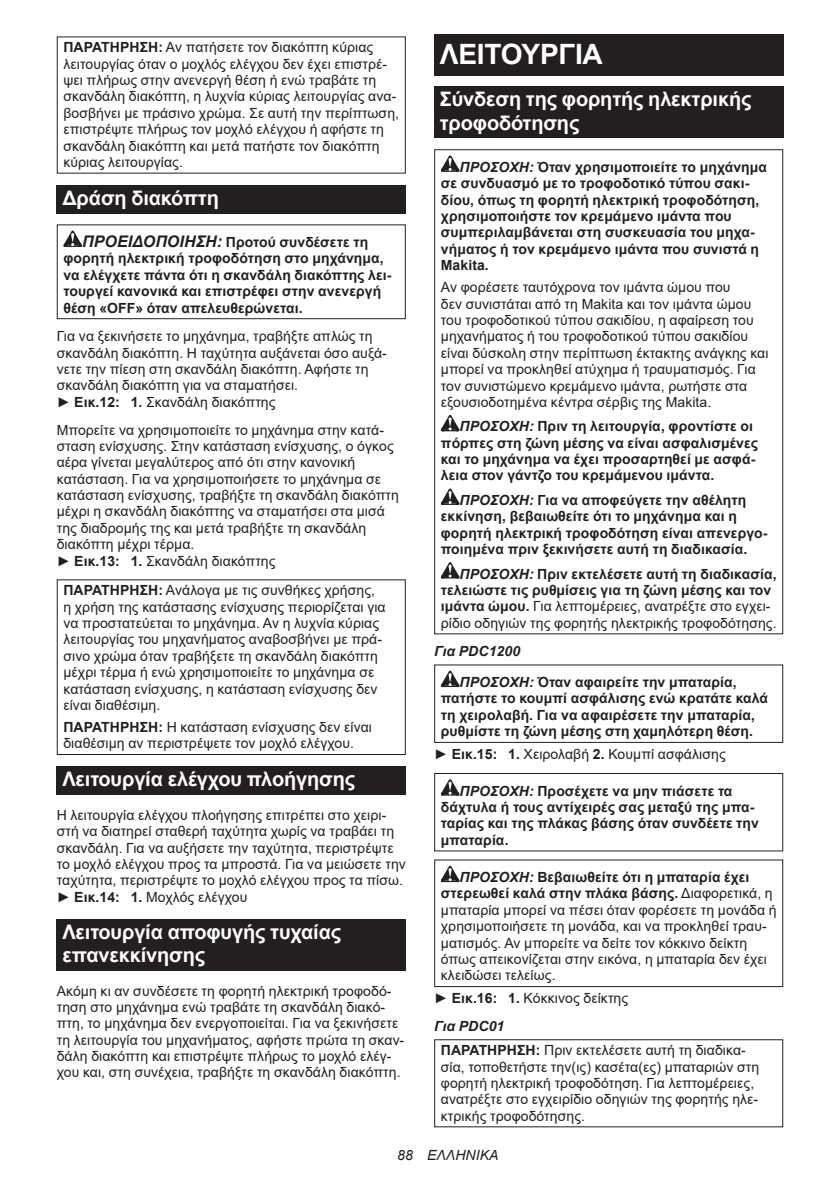
<style>
.page{position:relative;width:840px;height:1191px;background:#fff}
.page>*{position:absolute;margin:0;border:0;box-sizing:border-box;transform-origin:0 0}
.t1{font:700 28px "Arial";letter-spacing:-.01em;color:#fff}
.t2{font:700 20px/23.4px "Arial";letter-spacing:-.01em;color:#fff}
.t3{font:14px/16.4px "Arial";letter-spacing:.005em;color:#231f20}
.t4{font:700 14px/16.4px "Arial";letter-spacing:.005em;color:#231f20}
.t5{font:italic 14px "Arial";letter-spacing:.005em;color:#231f20}
.s1{font-weight:700}
.s2{font-style:italic;font-size:16px}
.s3{font-style:italic}
.s4{font-weight:400}
.s5{font-weight:700;font-style:italic}
</style>
<div class="page">
<div style="left:57px;top:185px;width:348px;height:28px;background:#231f20"></div>
<svg style="left:63px;top:231px;width:19px;height:16px"></svg>
<div style="left:57px;top:224px;width:348px;height:95px;border:1px solid #231f20"></div>
<div style="left:57px;top:579px;width:348px;height:176px;border:1px solid #231f20"></div>
<div style="left:57px;top:766px;width:348px;height:29px;background:#231f20"></div>
<div style="left:57px;top:918px;width:348px;height:52px;background:#231f20"></div>
<div style="left:434px;top:34px;width:348px;height:41px;background:#231f20"></div>
<div style="left:434px;top:86px;width:348px;height:52px;background:#231f20"></div>
<svg style="left:440px;top:155px;width:19px;height:17px"></svg>
<svg style="left:440px;top:415px;width:19px;height:16px"></svg>
<svg style="left:440px;top:488px;width:19px;height:17px"></svg>
<svg style="left:440px;top:562px;width:19px;height:16px"></svg>
<svg style="left:440px;top:670px;width:19px;height:17px"></svg>
<div style="left:434px;top:664px;width:348px;height:79px;border:1px solid #231f20"></div>
<svg style="left:440px;top:779px;width:19px;height:16px"></svg>
<div style="left:434px;top:773px;width:348px;height:78px;border:1px solid #231f20"></div>
<svg style="left:440px;top:865px;width:19px;height:17px"></svg>
<div style="left:434px;top:859px;width:348px;height:128px;border:1px solid #231f20"></div>
<div style="left:434px;top:1039px;width:348px;height:88px;border:1px solid #231f20"></div>
<p class="t3" style="left:63px;top:39px;width:337px"><span class="s1">ΠΑΡΑΤΗΡΗΣΗ:</span> Αν πατήσετε τον διακόπτη κύριας λειτουργίας όταν ο μοχλός ελέγχου δεν έχει επιστρέ&shy;ψει πλήρως στην ανενεργή θέση ή ενώ τραβάτε τη σκανδάλη διακόπτη, η λυχνία κύριας λειτουργίας ανα&shy;βοσβήνει με πράσινο χρώμα. Σε αυτή την περίπτωση, επιστρέψτε πλήρως τον μοχλό ελέγχου ή αφήστε τη σκανδάλη διακόπτη και μετά πατήστε τον διακόπτη κύριας λειτουργίας.</p>
<h2 class="t2" style="left:62px;top:186px;width:158px">Δράση διακόπτη</h2>
<p class="t4" style="left:63px;top:234px;width:329px;text-indent:19px"><span class="s2">ΠΡΟΕΙΔΟΠΟΙΗΣΗ:</span> Προτού συνδέσετε τη φορητή ηλεκτρική τροφοδότηση στο μηχάνημα, να ελέγχετε πάντα ότι η σκανδάλη διακόπτης λει&shy;τουργεί κανονικά και επιστρέφει στην ανενεργή θέση «OFF» όταν απελευθερώνεται.</p>
<p class="t3" style="left:57px;top:328px;width:331px">Για να ξεκινήσετε το μηχάνημα, τραβήξτε απλώς τη σκανδάλη διακόπτη. Η ταχύτητα αυξάνεται όσο αυξά&shy;νετε την πίεση στη σκανδάλη διακόπτη. Αφήστε τη σκανδάλη διακόπτη για να σταματήσει.<br>► <span class="s1">Εικ.12: 1.</span> Σκανδάλη διακόπτης</p>
<p class="t3" style="left:57px;top:421px;width:343px">Μπορείτε να χρησιμοποιείτε το μηχάνημα στην κατά&shy;σταση ενίσχυσης. Στην κατάσταση ενίσχυσης, ο όγκος αέρα γίνεται μεγαλύτερος από ότι στην κανονική κατάσταση. Για να χρησιμοποιήσετε το μηχάνημα σε κατάσταση ενίσχυσης, τραβήξτε τη σκανδάλη διακόπτη μέχρι η σκανδάλη διακόπτης να σταματήσει στα μισά της διαδρομής της και μετά τραβήξτε τη σκανδάλη διακόπτη μέχρι τέρμα.<br>► <span class="s1">Εικ.13: 1.</span> Σκανδάλη διακόπτης</p>
<p class="t3" style="left:63px;top:582px;width:323px"><span class="s1">ΠΑΡΑΤΗΡΗΣΗ:</span> Ανάλογα με τις συνθήκες χρήσης, η χρήση της κατάστασης ενίσχυσης περιορίζεται για να προστατεύεται το μηχάνημα. Αν η λυχνία κύριας λειτουργίας του μηχανήματος αναβοσβήνει με πρά&shy;σινο χρώμα όταν τραβήξετε τη σκανδάλη διακόπτη μέχρι τέρμα ή ενώ χρησιμοποιείτε το μηχάνημα σε κατάσταση ενίσχυσης, η κατάσταση ενίσχυσης δεν είναι διαθέσιμη.</p>
<p class="t3" style="left:63px;top:718px;width:310px"><span class="s1">ΠΑΡΑΤΗΡΗΣΗ:</span> Η κατάσταση ενίσχυσης δεν είναι διαθέσιμη αν περιστρέψετε τον μοχλό ελέγχου.</p>
<h2 class="t2" style="left:62px;top:768px;width:294px">Λειτουργία ελέγχου πλοήγησης</h2>
<p class="t3" style="left:57px;top:806px;width:350px">Η λειτουργία ελέγχου πλοήγησης επιτρέπει στο χειρι&shy;στή να διατηρεί σταθερή ταχύτητα χωρίς να τραβάει τη σκανδάλη. Για να αυξήσετε την ταχύτητα, περιστρέψτε το μοχλό ελέγχου προς τα μπροστά. Για να μειώσετε την ταχύτητα, περιστρέψτε το μοχλό ελέγχου προς τα πίσω. ► <span class="s1">Εικ.14: 1.</span> Μοχλός ελέγχου</p>
<h2 class="t2" style="left:62px;top:920px;width:280px">Λειτουργία αποφυγής τυχαίας επανεκκίνησης</h2>
<p class="t3" style="left:57px;top:982px;width:349px">Ακόμη κι αν συνδέσετε τη φορητή ηλεκτρική τροφοδό&shy;τηση στο μηχάνημα ενώ τραβάτε τη σκανδάλη διακό&shy;πτη, το μηχάνημα δεν ενεργοποιείται. Για να ξεκινήσετε τη λειτουργία του μηχανήματος, αφήστε πρώτα τη σκαν&shy;δάλη διακόπτη και επιστρέψτε πλήρως το μοχλό ελέγ&shy;χου και, στη συνέχεια, τραβήξτε τη σκανδάλη διακόπτη.</p>
<h1 class="t1" style="left:439px;top:34px;width:164px">ΛΕΙΤΟΥΡΓΙΑ</h1>
<h2 class="t2" style="left:439px;top:88px;width:313px">Σύνδεση της φορητής ηλεκτρικής τροφοδότησης</h2>
<p class="t4" style="left:440px;top:159px;width:327px;text-indent:19px"><span class="s3">ΠΡΟΣΟΧΗ:</span> Όταν χρησιμοποιείτε το μηχάνημα σε συνδυασμό με το τροφοδοτικό τύπου σακι&shy;δίου, όπως τη φορητή ηλεκτρική τροφοδότηση, χρησιμοποιήστε τον κρεμάμενο ιμάντα που συμπεριλαμβάνεται στη συσκευασία του μηχα&shy;νήματος ή τον κρεμάμενο ιμάντα που συνιστά η Makita.</p>
<p class="t3" style="left:440px;top:279px;width:329px">Αν φορέσετε ταυτόχρονα τον ιμάντα ώμου που<br>δεν συνιστάται από τη Makita και τον ιμάντα ώμου του τροφοδοτικού τύπου σακιδίου, η αφαίρεση του μηχανήματος ή του τροφοδοτικού τύπου σακιδίου είναι δύσκολη στην περίπτωση έκτακτης ανάγκης και μπορεί να προκληθεί ατύχημα ή τραυματισμός. Για τον συνιστώμενο κρεμάμενο ιμάντα, ρωτήστε στα εξουσιοδοτημένα κέντρα σέρβις της Makita.</p>
<p class="t4" style="left:440px;top:418px;width:318px;text-indent:19px"><span class="s3">ΠΡΟΣΟΧΗ:</span> Πριν τη λειτουργία, φροντίστε οι πόρπες στη ζώνη μέσης να είναι ασφαλισμένες και το μηχάνημα να έχει προσαρτηθεί με ασφά&shy;λεια στον γάντζο του κρεμάμενου ιμάντα.</p>
<p class="t4" style="left:440px;top:492px;width:328px;text-indent:19px"><span class="s3">ΠΡΟΣΟΧΗ:</span> Για να αποφεύγετε την αθέλητη εκκίνηση, βεβαιωθείτε ότι το μηχάνημα και η φορητή ηλεκτρική τροφοδότηση είναι απενεργο&shy;ποιημένα πριν ξεκινήσετε αυτή τη διαδικασία.</p>
<p class="t4" style="left:440px;top:565px;width:337px;text-indent:19px"><span class="s3">ΠΡΟΣΟΧΗ:</span> Πριν εκτελέσετε αυτή τη διαδικασία, τελειώστε τις ρυθμίσεις για τη ζώνη μέσης και τον ιμάντα ώμου. <span class="s4">Για λεπτομέρειες, ανατρέξτε στο εγχει&shy;ρίδιο οδηγιών της φορητής ηλεκτρικής τροφοδότησης.</span></p>
<p class="t4" style="left:459px;top:636px;width:278px;line-height:30.6px;text-indent:-25px"><span class="s3">Για PDC1200<br>ΠΡΟΣΟΧΗ:</span> Όταν αφαιρείτε την μπαταρία,</p>
<p class="t4" style="left:440px;top:690px;width:328px">πατήστε το κουμπί ασφάλισης ενώ κρατάτε καλά τη χειρολαβή. Για να αφαιρέσετε την μπαταρία, ρυθμίστε τη ζώνη μέσης στη χαμηλότερη θέση.</p>
<p class="t3" style="left:434px;top:746px;width:293px">► <span class="s1">Εικ.15: 1.</span> Χειρολαβή <span class="s1">2.</span> Κουμπί ασφάλισης</p>
<p class="t4" style="left:440px;top:782px;width:319px;text-indent:19px"><span class="s3">ΠΡΟΣΟΧΗ:</span> Προσέχετε να μην πιάσετε τα δάχτυλα ή τους αντίχειρές σας μεταξύ της μπα&shy;ταρίας και της πλάκας βάσης όταν συνδέετε την μπαταρία.</p>
<p class="t3" style="left:440px;top:869px;width:337px;text-indent:19px"><span class="s5">ΠΡΟΣΟΧΗ:</span> <span class="s1">Βεβαιωθείτε ότι η μπαταρία έχει στερεωθεί καλά στην πλάκα βάσης.</span> Διαφορετικά, η μπαταρία μπορεί να πέσει όταν φορέσετε τη μονάδα ή χρησιμοποιήσετε τη μονάδα, και να προκληθεί τραυ&shy;ματισμός. Αν μπορείτε να δείτε τον κόκκινο δείκτη όπως απεικονίζεται στην εικόνα, η μπαταρία δεν έχει κλειδώσει τελείως.</p>
<p class="t3" style="left:434px;top:984px;width:195px;line-height:27.8px">► <span class="s1">Εικ.16: 1.</span> Κόκκινος δείκτης<br><span class="s5">Για PDC01</span></p>
<p class="t3" style="left:440px;top:1042px;width:320px"><span class="s1">ΠΑΡΑΤΗΡΗΣΗ:</span> Πριν εκτελέσετε αυτή τη διαδικα&shy;σία, τοποθετήστε την(ις) κασέτα(ες) μπαταριών στη φορητή ηλεκτρική τροφοδότηση. Για λεπτομέρειες, ανατρέξτε στο εγχειρίδιο οδηγιών της φορητής ηλε&shy;κτρικής τροφοδότησης.</p>
<p class="t5" style="left:397px;top:1146px;width:103px">88 ΕΛΛΗΝΙΚΑ</p>
</div>
